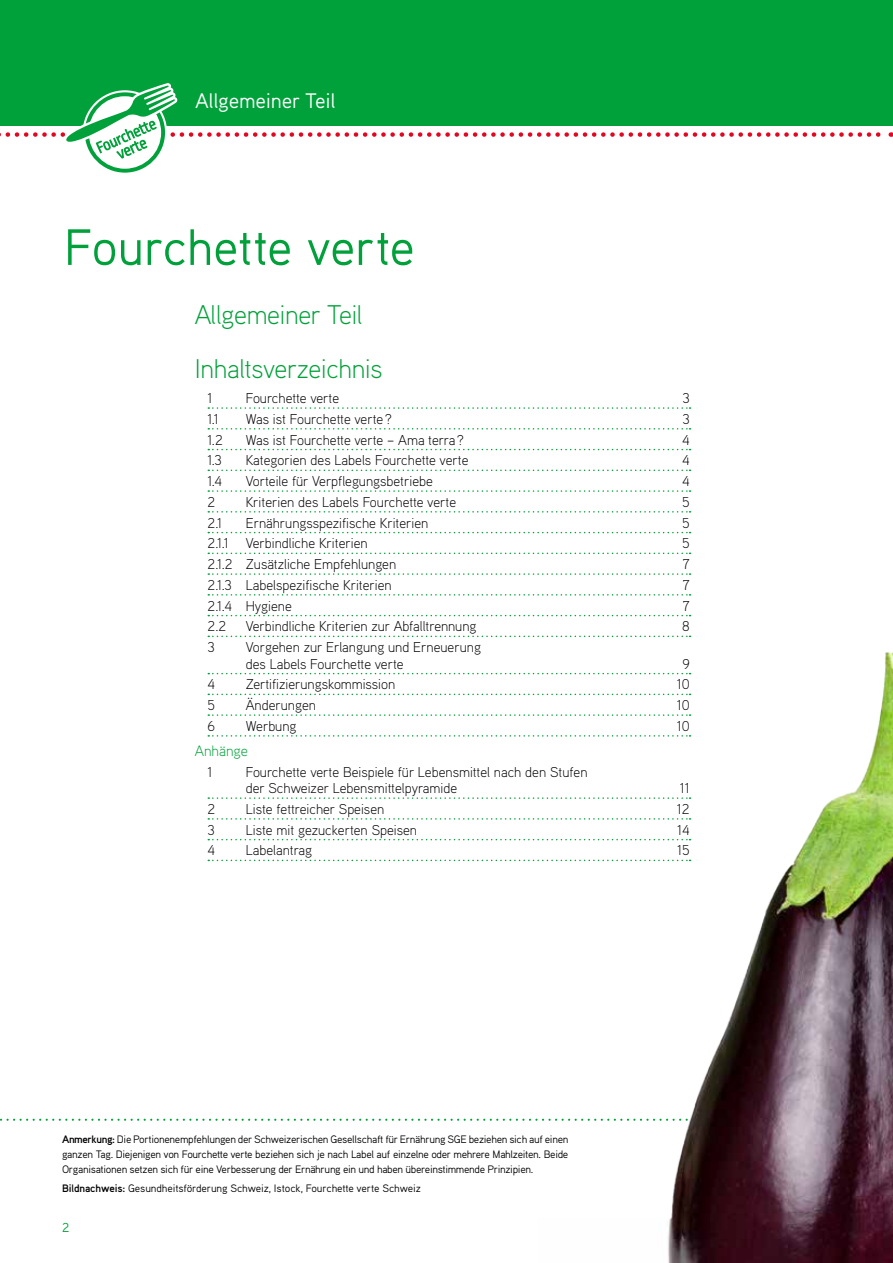
<style>
.page{position:relative;width:893px;height:1263px;background:#fff}
.page>*{position:absolute;margin:0;border:0;box-sizing:border-box;transform-origin:0 0}
.t1{font:51px "Aaux Pro OT";letter-spacing:-.015em;color:#00a13a}
.t2{font:300 27px/54px "Aaux Pro OT";letter-spacing:-.01em;color:#00a13a}
.t3{font:21px "Aaux Pro OT";letter-spacing:-.01em;color:#fff}
.t4{font:300 15px "Aaux Pro OT";color:#00a13a}
.t5{font:300 14.25px/16.5px "Aaux Pro OT";color:#000}
.t6{font:13.05px "Aaux Pro OT";color:#00a13a}
.t7{font:10.8px/15px "Aaux Pro OT";letter-spacing:-.03em;color:#000;text-align:justify}
.t8{font:10.8px "Aaux Pro OT";letter-spacing:-.01em;color:#000}
.s1{font-weight:700}
</style>
<div class="page">
<svg style="left:0;top:1119px;width:537px;height:2px"></svg>
<img style="left:537px;top:614px;width:356px;height:649px">
<div style="left:0;top:0;width:893px;height:126px;background:#00a13a"></div>
<svg style="left:0;top:83px;width:893px;height:90px"></svg>
<svg style="left:208px;top:407px;width:482px;height:2px"></svg>
<svg style="left:208px;top:428px;width:482px;height:2px"></svg>
<svg style="left:208px;top:449px;width:482px;height:1px"></svg>
<svg style="left:208px;top:470px;width:482px;height:1px"></svg>
<svg style="left:208px;top:490px;width:482px;height:2px"></svg>
<svg style="left:208px;top:511px;width:482px;height:2px"></svg>
<svg style="left:208px;top:532px;width:482px;height:1px"></svg>
<svg style="left:208px;top:553px;width:482px;height:1px"></svg>
<svg style="left:208px;top:573px;width:482px;height:2px"></svg>
<svg style="left:208px;top:594px;width:482px;height:2px"></svg>
<svg style="left:208px;top:615px;width:482px;height:1px"></svg>
<svg style="left:208px;top:636px;width:482px;height:1px"></svg>
<svg style="left:208px;top:673px;width:482px;height:1px"></svg>
<svg style="left:208px;top:694px;width:482px;height:1px"></svg>
<svg style="left:208px;top:714px;width:482px;height:2px"></svg>
<svg style="left:208px;top:735px;width:482px;height:2px"></svg>
<svg style="left:208px;top:797px;width:482px;height:2px"></svg>
<svg style="left:208px;top:818px;width:482px;height:2px"></svg>
<svg style="left:208px;top:839px;width:482px;height:1px"></svg>
<svg style="left:208px;top:860px;width:482px;height:1px"></svg>
<h3 class="t3" style="left:195px;top:87px;width:142px">Allgemeiner Teil</h3>
<h1 class="t1" style="left:64px;top:215px;width:353px">Fourchette verte</h1>
<h2 class="t2" style="left:195px;top:287px;width:189px">Allgemeiner Teil<br>Inhaltsverzeichnis</h2>
<p class="t5" style="left:207px;top:389px;width:7px">1</p>
<p class="t5" style="left:246px;top:389px;width:95px">Fourchette verte</p>
<p class="t5" style="left:682px;top:389px;width:9px">3</p>
<p class="t5" style="left:207px;top:410px;width:13px">1.1</p>
<p class="t5" style="left:246px;top:410px;width:148px">Was ist Fourchette verte ?</p>
<p class="t5" style="left:682px;top:410px;width:9px">3</p>
<p class="t5" style="left:207px;top:431px;width:17px">1.2</p>
<p class="t5" style="left:246px;top:431px;width:219px">Was ist Fourchette verte – Ama terra ?</p>
<p class="t5" style="left:682px;top:431px;width:9px">4</p>
<p class="t5" style="left:207px;top:452px;width:16px">1.3</p>
<p class="t5" style="left:246px;top:452px;width:224px">Kategorien des Labels Fourchette verte</p>
<p class="t5" style="left:682px;top:452px;width:9px">4</p>
<p class="t5" style="left:207px;top:472px;width:16px">1.4</p>
<p class="t5" style="left:246px;top:472px;width:189px">Vorteile für Verpflegungsbetriebe</p>
<p class="t5" style="left:682px;top:472px;width:9px">4</p>
<p class="t5" style="left:207px;top:493px;width:9px">2</p>
<p class="t5" style="left:246px;top:493px;width:212px">Kriterien des Labels Fourchette verte</p>
<p class="t5" style="left:682px;top:493px;width:9px">5</p>
<p class="t5" style="left:207px;top:514px;width:16px">2.1</p>
<p class="t5" style="left:246px;top:514px;width:184px">Ernährungsspezifische Kriterien</p>
<p class="t5" style="left:682px;top:514px;width:9px">5</p>
<p class="t5" style="left:207px;top:535px;width:162px">2.1.1 Verbindliche Kriterien</p>
<p class="t5" style="left:682px;top:535px;width:9px">5</p>
<p class="t5" style="left:207px;top:555px;width:190px">2.1.2 Zusätzliche Empfehlungen</p>
<p class="t5" style="left:683px;top:555px;width:8px">7</p>
<p class="t5" style="left:207px;top:576px;width:186px">2.1.3 Labelspezifische Kriterien</p>
<p class="t5" style="left:683px;top:576px;width:8px">7</p>
<p class="t5" style="left:207px;top:597px;width:86px">2.1.4 Hygiene</p>
<p class="t5" style="left:683px;top:597px;width:8px">7</p>
<p class="t5" style="left:207px;top:618px;width:20px">2.2</p>
<p class="t5" style="left:246px;top:618px;width:232px">Verbindliche Kriterien zur Abfalltrennung</p>
<p class="t5" style="left:682px;top:618px;width:9px">8</p>
<p class="t5" style="left:207px;top:638px;width:9px">3</p>
<p class="t5" style="left:246px;top:638px;width:237px">Vorgehen zur Erlangung und Erneuerung des Labels Fourchette verte</p>
<p class="t5" style="left:682px;top:655px;width:9px">9</p>
<p class="t5" style="left:207px;top:676px;width:9px">4</p>
<p class="t5" style="left:246px;top:676px;width:151px">Zertifizierungskommission</p>
<p class="t5" style="left:677px;top:676px;width:14px">10</p>
<p class="t5" style="left:207px;top:696px;width:9px">5</p>
<p class="t5" style="left:246px;top:696px;width:72px">Änderungen</p>
<p class="t5" style="left:677px;top:696px;width:14px">10</p>
<p class="t5" style="left:207px;top:717px;width:9px">6</p>
<p class="t5" style="left:246px;top:717px;width:52px">Werbung</p>
<p class="t5" style="left:677px;top:717px;width:14px">10</p>
<p class="t4" style="left:195px;top:741px;width:55px">Anhänge</p>
<p class="t5" style="left:207px;top:763px;width:7px">1</p>
<p class="t5" style="left:246px;top:763px;width:343px">Fourchette verte Beispiele für Lebensmittel nach den Stufen der Schweizer Lebensmittelpyramide</p>
<p class="t5" style="left:680px;top:779px;width:12px">11</p>
<p class="t5" style="left:207px;top:800px;width:9px">2</p>
<p class="t5" style="left:246px;top:800px;width:140px">Liste fettreicher Speisen</p>
<p class="t5" style="left:677px;top:800px;width:14px">12</p>
<p class="t5" style="left:207px;top:821px;width:9px">3</p>
<p class="t5" style="left:246px;top:821px;width:173px">Liste mit gezuckerten Speisen</p>
<p class="t5" style="left:677px;top:821px;width:14px">14</p>
<p class="t5" style="left:207px;top:842px;width:9px">4</p>
<p class="t5" style="left:246px;top:842px;width:68px">Labelantrag</p>
<p class="t5" style="left:677px;top:842px;width:14px">15</p>
<p class="t7" style="left:62px;top:1131px;width:508px"><span class="s1">Anmerkung:</span> Die Portionenempfehlungen der Schweizerischen Gesellschaft für Ernährung SGE beziehen sich auf einen ganzen Tag. Diejenigen von Fourchette verte beziehen sich je nach Label auf einzelne oder mehrere Mahlzeiten. Beide Organisationen setzen sich für eine Verbesserung der Ernährung ein und haben übereinstimmende Prinzipien.</p>
<p class="t8" style="left:62px;top:1181px;width:360px"><span class="s1">Bildnachweis:</span> Gesundheitsförderung Schweiz, Istock, Fourchette verte Schweiz</p>
<p class="t6" style="left:62px;top:1219px;width:9px">2</p>
</div>
